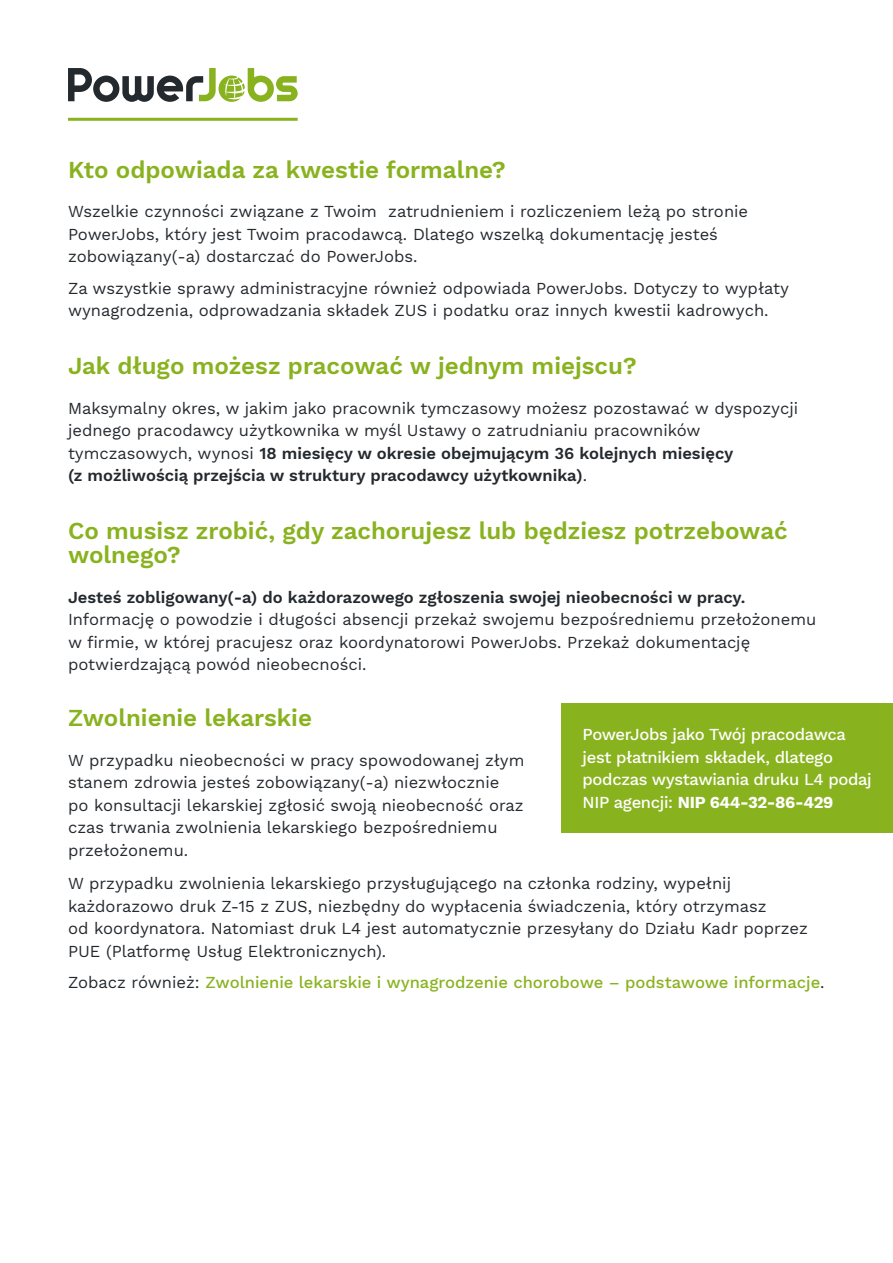
<style>
.page{position:relative;width:893px;height:1263px;background:#fff}
.page>*{position:absolute;margin:0;border:0;box-sizing:border-box;transform-origin:0 0}
.t1{font:600 24px/24px "Work Sans";color:#89b21f}
.t2{font:16.5px/22.5px "Work Sans";color:#24292e}
.t3{font:500 16.5px/22.5px "Work Sans";letter-spacing:-.02em;color:#fff}
.t4{font:500 16.5px "Work Sans";color:#89b21f}
.t5{font:600 16.5px "Work Sans";color:#24292e}
.s1{font-weight:600}
.s2{font-weight:400;color:#24292e}
.s3{font-weight:700}
</style>
<div class="page">
<svg style="left:68px;top:68px;width:230px;height:34px"></svg>
<hr style="left:68px;top:118px;width:230px;height:3px;background:#89b21f">
<div style="left:561px;top:704px;width:332px;height:129px;background:#89b21f"></div>
<h1 class="t1" style="left:68px;top:159px;width:439px">Kto odpowiada za kwestie formalne?</h1>
<p class="t2" style="left:68px;top:201px;width:682px">Wszelkie czynności związane z Twoim zatrudnieniem i rozliczeniem leżą po stronie<br>PowerJobs, który jest Twoim pracodawcą. Dlatego wszelką dokumentację jesteś zobowiązany(-a) dostarczać do PowerJobs.</p>
<p class="t2" style="left:68px;top:277px;width:722px">Za wszystkie sprawy administracyjne również odpowiada PowerJobs. Dotyczy to wypłaty wynagrodzenia, odprowadzania składek ZUS i podatku oraz innych kwestii kadrowych.</p>
<h1 class="t1" style="left:68px;top:355px;width:570px">Jak długo możesz pracować w jednym miejscu?</h1>
<p class="t2" style="left:68px;top:397px;width:732px">Maksymalny okres, w jakim jako pracownik tymczasowy możesz pozostawać w dyspozycji jednego pracodawcy użytkownika w myśl Ustawy o zatrudnianiu pracowników tymczasowych, wynosi <span class="s1">18 miesięcy w okresie obejmującym 36 kolejnych miesięcy<br>(z możliwością przejścia w struktury pracodawcy użytkownika)</span>.</p>
<h1 class="t1" style="left:68px;top:520px;width:721px">Co musisz zrobić, gdy zachorujesz lub będziesz potrzebować wolnego?</h1>
<p class="t5" style="left:68px;top:587px;width:679px">Jesteś zobligowany(-a) do każdorazowego zgłoszenia swojej nieobecności w pracy.</p>
<p class="t2" style="left:68px;top:609px;width:750px">Informację o powodzie i długości absencji przekaż swojemu bezpośredniemu przełożonemu w firmie, w której pracujesz oraz koordynatorowi PowerJobs. Przekaż dokumentację potwierdzającą powód nieobecności.</p>
<h1 class="t1" style="left:68px;top:707px;width:246px">Zwolnienie lekarskie</h1>
<p class="t2" style="left:68px;top:749px;width:458px">W przypadku nieobecności w pracy spowodowanej złym stanem zdrowia jesteś zobowiązany(-a) niezwłocznie<br>po konsultacji lekarskiej zgłosić swoją nieobecność oraz czas trwania zwolnienia lekarskiego bezpośredniemu przełożonemu.</p>
<p class="t2" style="left:68px;top:873px;width:741px">W przypadku zwolnienia lekarskiego przysługującego na członka rodziny, wypełnij każdorazowo druk Z-15 z ZUS, niezbędny do wypłacenia świadczenia, który otrzymasz<br>od koordynatora. Natomiast druk L4 jest automatycznie przesyłany do Działu Kadr poprzez PUE (Platformę Usług Elektronicznych).</p>
<p class="t4" style="left:68px;top:972px;width:758px"><span class="s2">Zobacz również:</span> Zwolnienie lekarskie i wynagrodzenie chorobowe – podstawowe informacje<span class="s2">.</span></p>
<p class="t3" style="left:583px;top:724px;width:291px">PowerJobs jako Twój pracodawca jest płatnikiem składek, dlatego podczas wystawiania druku L4 podaj NIP agencji: <span class="s3">NIP 644-32-86-429</span></p>
</div>
